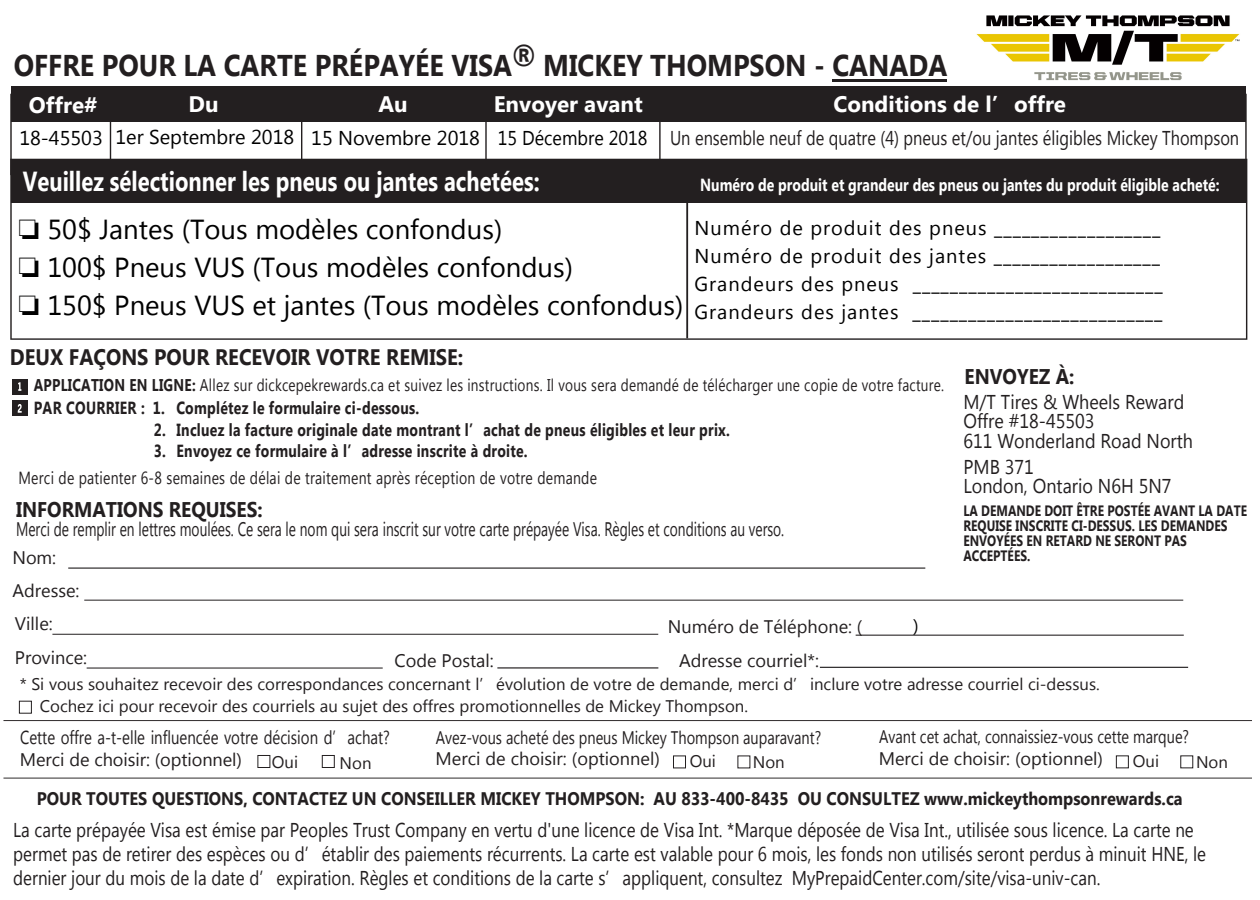
<style>
.page{position:relative;width:1260px;height:900px;background:#fff}
.page>*{position:absolute;margin:0;border:0;box-sizing:border-box;transform-origin:0 0}
.t1{font:700 30px "Microsoft Tai Le";color:#231f20;scale:.9 1}
.t2{font:27.5px/38px "Microsoft Tai Le";color:#000}
.t3{font:700 27.5px "Microsoft Tai Le";color:#fff;scale:.8 1}
.t4{font:700 22.5px "Microsoft Tai Le";color:#fff}
.t5{font:700 22.5px "Microsoft Tai Le";color:#231f20;scale:.9 1}
.t6{font:700 22.5px "Microsoft Tai Le";color:#fff}
.t7{font:700 21.25px "Microsoft Tai Le";color:#231f20;scale:.9 1}
.t8{font:20px/24px "Microsoft Tai Le";color:#221e1f;scale:.85 1}
.t9{font:20px/28px "Microsoft Tai Le";letter-spacing:.05em;color:#000}
.t10{font:20px/19.5px "Microsoft Tai Le";color:#231f20;scale:.9 1}
.t11{font:20px "Microsoft Tai Le";color:#231f20;scale:.82 1}
.t12{font:20px "Microsoft Tai Le";color:#000}
.t13{font:20px "Microsoft Tai Le";color:#000;scale:.9 1}
.t14{font:19.5px "Microsoft Tai Le";color:#231f20;scale:.7 1}
.t15{font:18.75px "Microsoft Tai Le";color:#231f20;scale:.8 1}
.t16{font:18.25px/21.8px "Microsoft Tai Le";color:#231f20;scale:.8 1}
.t17{font:700 18.25px "Microsoft Tai Le";color:#231f20;scale:.9 1}
.t18{font:18.25px/33.5px "Microsoft Tai Le";color:#231f20}
.t19{font:18.25px "Microsoft Tai Le";color:#000}
.t20{font:700 17.5px "Microsoft Tai Le";letter-spacing:.02em;color:#231f20;scale:.8 1}
.t21{font:17.5px "Microsoft Tai Le";letter-spacing:.02em;color:#231f20;scale:.8 1}
.t22{font:700 17.5px "Microsoft Tai Le";color:#fff;scale:.8 1}
.t23{font:17px "Microsoft Tai Le";letter-spacing:.02em;color:#231f20;scale:.8 1}
.t24{font:16.75px/22.5px "Microsoft Tai Le";color:#231f20}
.t25{font:700 15px/15px "Microsoft Tai Le";color:#231f20;scale:.8 1}
.s1{font-style:inherit}
.s2{font-weight:700}
</style>
<div class="page">
<img style="left:976px;top:15px;width:264px;height:66px">
<svg style="left:10px;top:94px;width:1237px;height:65px"></svg>
<div style="left:11px;top:86px;width:1235px;height:35px;background:#231f20"></div>
<svg style="left:10px;top:159px;width:1237px;height:181px"></svg>
<div style="left:11px;top:159px;width:1235px;height:44px;background:#231f20"></div>
<hr style="left:110px;top:108px;width:1px;height:59px;background:#231f20">
<hr style="left:301px;top:108px;width:1px;height:59px;background:#231f20">
<hr style="left:485px;top:108px;width:2px;height:59px;background:#231f20">
<hr style="left:659px;top:108px;width:2px;height:59px;background:#231f20">
<hr style="left:686px;top:192px;width:2px;height:146px;background:#231f20">
<hr style="left:68px;top:568px;width:857px;height:1px;background:#231f20">
<hr style="left:84px;top:600px;width:1099px;height:1px;background:#231f20">
<hr style="left:52px;top:634px;width:606px;height:1px;background:#231f20">
<hr style="left:87px;top:668px;width:296px;height:1px;background:#231f20">
<hr style="left:820px;top:667px;width:368px;height:1px;background:#231f20">
<hr style="left:497px;top:668px;width:161px;height:1px;background:#231f20">
<hr style="left:856px;top:635px;width:328px;height:1px;background:#231f20">
<div style="left:19px;top:701px;width:13px;height:13px;border:1px solid #231f20"></div>
<div style="left:258px;top:755px;width:12px;height:13px;border:1px solid #231f20"></div>
<div style="left:322px;top:755px;width:13px;height:13px;border:1px solid #231f20"></div>
<div style="left:12px;top:379px;width:16px;height:16px;background:#231f20"></div>
<svg style="left:18px;top:382px;width:3px;height:9px"></svg>
<div style="left:12px;top:400px;width:16px;height:16px;background:#231f20"></div>
<svg style="left:17px;top:404px;width:5px;height:9px"></svg>
<div style="left:673px;top:756px;width:13px;height:12px;border:1px solid #231f20"></div>
<div style="left:1116px;top:756px;width:13px;height:12px;border:1px solid #231f20"></div>
<div style="left:1180px;top:756px;width:13px;height:12px;border:1px solid #231f20"></div>
<hr style="left:3px;top:720px;width:1249px;height:1px;background:#231f20">
<hr style="left:3px;top:778px;width:1249px;height:1px;background:#231f20">
<hr style="left:833px;top:80px;width:114px;height:2px;background:#231f20">
<h1 class="t1" style="left:14px;top:48px;width:1039px">OFFRE POUR LA CARTE PRÉPAYÉE VISA® <span class="s1">MICKEY THOMPSON</span> - CANADA</h1>
<p class="t4" style="left:189px;top:91px;width:32px">Du</p>
<p class="t4" style="left:378px;top:91px;width:31px">Au</p>
<p class="t4" style="left:494px;top:92px;width:151px">Envoyer avant</p>
<p class="t4" style="left:833px;top:91px;width:234px">Conditions de l’offre</p>
<p class="t11" style="left:670px;top:126px;width:696px">Un ensemble neuf de quatre (4) pneus et/ou jantes éligibles Mickey Thompson</p>
<p class="t6" style="left:29px;top:92px;width:70px">Off<span class="s1">re</span>#</p>
<p class="t12" style="left:19px;top:126px;width:462px">18-45503 1er Septembre 2018 15 Novembre 2018</p>
<h2 class="t3" style="left:23px;top:166px;width:648px">Veuillez sélectionner les pneus ou jantes achetées:</h2>
<p class="t13" style="left:498px;top:127px;width:168px">15 Décembre 2018</p>
<p class="t22" style="left:700px;top:175px;width:651px">Numéro de produit et grandeur des pneus ou jantes du produit éligible acheté:</p>
<p class="t9" style="left:695px;top:215px;width:470px">Numéro de produit des pneus __________________ Numéro de produit des jantes __________________ Grandeurs des pneus ___________________________ Grandeurs des jantes ___________________________</p>
<h2 class="t2" style="left:19px;top:212px;width:666px">❏ 50$ Jantes (Tous modèles confondus)<br>❏ 100$ Pneus VUS (Tous modèles confondus)<br>❏ 150$ Pneus VUS et jantes (Tous modèles confondus)</h2>
<p class="t5" style="left:10px;top:344px;width:505px">DEUX FAÇONS POUR RECEVOIR VOTRE REMISE:</p>
<p class="t7" style="left:965px;top:364px;width:124px">ENVOYEZ À<span class="s1">:</span></p>
<p class="t10" style="left:963px;top:393px;width:257px">M/T Tires &amp; Wheels Reward<br>Offre #18-45503<br>611 Wonderland Road North</p>
<p class="t10" style="left:963px;top:458px;width:233px">PMB 371<br>London, Ontario N6H 5N7</p>
<p class="t25" style="left:963px;top:504px;width:356px">LA DEMANDE DOIT ÊTRE POSTÉE AVANT LA DATE<br>REQUISE INSCRITE CI-DESSUS. LES DEMANDES<br>ENVOYÉES EN RETARD NE SERONT PAS<br>ACCEPTÉES.</p>
<p class="t23" style="left:34px;top:375px;width:1140px"><span class="s2">APPLICATION EN LIGNE:</span> Allez sur dickcepekrewards.ca et suivez les instructions. Il vous sera demandé de télécharger une copie de votre facture.</p>
<p class="t20" style="left:34px;top:398px;width:484px">PAR COURRIER : <span class="s1">1.</span> Complétez le formulaire ci-dessous.</p>
<p class="t20" style="left:154px;top:420px;width:722px">2. Incluez la facture originale date montrant l’achat de pneus éligibles et leur prix.</p>
<p class="t20" style="left:154px;top:441px;width:469px">3. Envoyez ce formulaire à l’adresse inscrite à droite.</p>
<p class="t21" style="left:18px;top:468px;width:725px">Merci de patienter 6-8 semaines de délai de traitement après réception de votre demande</p>
<p class="t7" style="left:16px;top:497px;width:275px">INFORMATIONS REQUISES:</p>
<p class="t14" style="left:16px;top:518px;width:1099px">Merci de remplir en lettres moulées. Ce sera le nom qui sera inscrit sur votre carte prépayée Visa. Règles et conditions au verso.</p>
<p class="t18" style="left:12px;top:542px;width:69px">Nom:<br>Adresse:</p>
<p class="t18" style="left:668px;top:611px;width:196px">Numéro de Téléphone: (</p>
<p class="t18" style="left:394px;top:645px;width:101px">Code Postal:</p>
<p class="t18" style="left:679px;top:645px;width:142px">Adresse courriel*:</p>
<p class="t18" style="left:15px;top:608px;width:74px">Ville:<br>Province:</p>
<p class="t24" style="left:40px;top:674px;width:1062px;text-indent:-20px">* Si vous souhaitez recevoir des correspondances concernant l’évolution de votre de demande, merci d’inclure votre adresse courriel ci-dessus.<br>Cochez ici pour recevoir des courriels au sujet des offres promotionnelles de Mickey Thompson.</p>
<p class="t19" style="left:913px;top:615px;width:7px">)</p>
<p class="t16" style="left:436px;top:727px;width:484px">Avez-vous acheté des pneus Mickey Thompson auparavant?<br>Merci de choisir: (optionnel)</p>
<p class="t16" style="left:879px;top:727px;width:389px">Avant cet achat, connaissiez-vous cette marque?<br>Merci de choisir: (optionnel)</p>
<p class="t15" style="left:20px;top:727px;width:464px">Cette offre a-t-elle influencée votre décision d’achat?</p>
<p class="t18" style="left:20px;top:744px;width:224px">Merci de choisir: (optionnel)</p>
<p class="t24" style="left:272px;top:752px;width:28px">Oui</p>
<p class="t24" style="left:340px;top:753px;width:33px">Non</p>
<p class="t24" style="left:1133px;top:751px;width:28px">Oui</p>
<p class="t24" style="left:1196px;top:752px;width:33px">Non</p>
<p class="t17" style="left:37px;top:788px;width:1275px">POUR TOUTES QUESTIONS, CONTACTEZ UN CONSEILLER <span class="s1">MICKEY THOMPSON</span>: AU 833-400-8435 OU CONSULTEZ <span class="s1">www.mickeythompsonrewards.ca</span></p>
<p class="t8" style="left:13px;top:819px;width:1405px">La carte prépayée Visa est émise par Peoples Trust Company en vertu d'une licence de Visa Int. *Marque déposée de Visa Int., utilisée sous licence. La carte ne permet pas de retirer des espèces ou d’établir des paiements récurrents. La carte est valable pour 6 mois, les fonds non utilisés seront perdus à minuit HNE, le dernier jour du mois de la date d’expiration. Règles et conditions de la carte s’appliquent, consultez MyPrepaidCenter.com/site/visa-univ-can.</p>
<p class="t24" style="left:690px;top:751px;width:28px">Oui</p>
<p class="t24" style="left:753px;top:752px;width:33px">Non</p>
</div>
